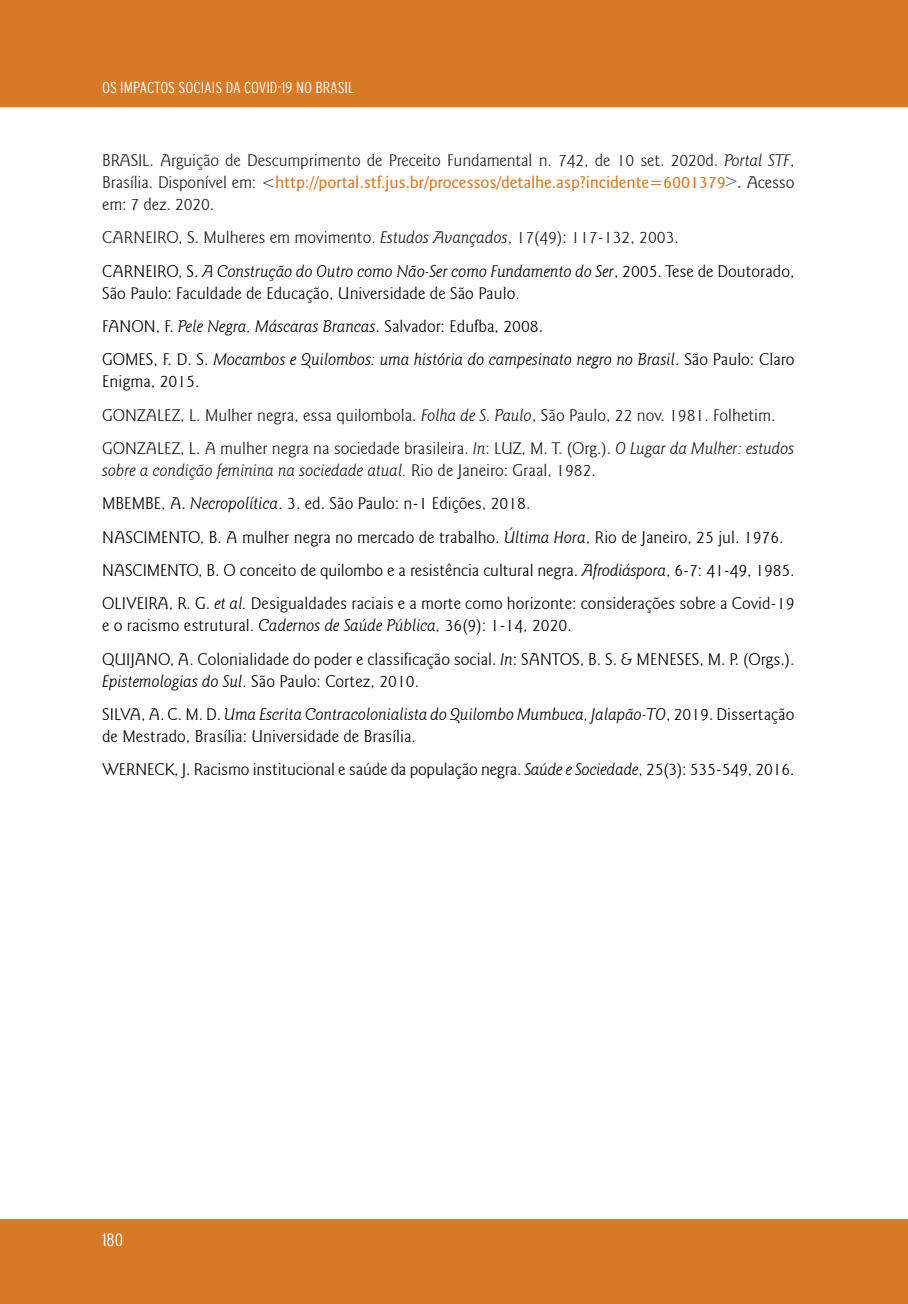
<style>
.page{position:relative;width:908px;height:1304px;background:#fff}
.page>*{position:absolute;margin:0;border:0;box-sizing:border-box;transform-origin:0 0}
.t1{font:300 condensed 18px "Interstate";color:#fff}
.referencias{font:300 17px/22px "Goudy Sans IT Cby BT";color:#000}
.referencias-2{font:300 17px/22px "Goudy Sans IT Cby BT";color:#000001}
.referencias-3{font:300 17px/22px "Goudy Sans IT Cby BT";color:#191a1e}
.referencias-4{font:300 17px/22px "Goudy Sans IT Cby BT";letter-spacing:-.01em;color:#231f20;text-align:justify}
.referencias-5{font:italic 300 17px/22px "Goudy Sans IT Cby BT";color:#000}
.t2{font:300 condensed 16px "Interstate";color:#fff}
.s1{font-style:italic}
.s2{color:#191a1e}
.s3{font-weight:500;color:#d87928}
.s4{font-family:"Times New Roman";font-weight:400;font-size:20px;color:#335ba9}
.s5{color:#000}
.s6{font-style:normal}
</style>
<div class="page">
<div style="left:0;top:1219px;width:907px;height:85px;background:#d87928"></div>
<div style="left:0;top:0;width:907px;height:107px;background:#d87928"></div>
<p class="t2" style="left:102px;top:78px;width:254px">OS IMPACTOS SOCIAIS DA COVID-19 NO BRASIL</p>
<p class="referencias-4" style="left:102px;top:149px;width:693px">BRASIL. Arguição de Descumprimento de Preceito Fundamental n. 742, de 10 set. 2020d. <span class="s1">Portal STF</span>, Brasília. Disponível em: <span class="s2">&lt;</span><span class="s3">http://portal.stf.jus.br/processos/detalhe.asp?incidente=6001379</span><span class="s4">&gt;.</span> <span class="s2">Acesso em: 7 dez. 2020.</span></p>
<p class="referencias-3" style="left:102px;top:227px;width:578px">CARNEIRO, S. Mulheres em movimento. <span class="s1">Estudos Avançados</span>, 17(49): 117-132, 2003.</p>
<p class="referencias" style="left:102px;top:260px;width:693px">CARNEIRO, S. <span class="s1">A Construção do Outro como Não-Ser como Fundamento do Ser</span>, 2005. Tese de Doutorado,<br>São Paulo: Faculdade de Educação, Universidade de São Paulo.</p>
<p class="referencias-2" style="left:102px;top:315px;width:442px">FANON, F. <span class="s1">Pele Negra, Máscaras Brancas</span>. Salvador: Edufba, 2008<span class="s5">.</span></p>
<p class="referencias-5" style="left:102px;top:349px;width:693px"><span class="s6">GOMES, F. D. S.</span> Mocambos e Quilombos: uma história do campesinato negro no Brasil<span class="s6">. São Paulo: Claro<br>Enigma, 2015.</span></p>
<p class="referencias-3" style="left:102px;top:404px;width:674px">GONZALEZ, L. Mulher negra, essa quilombola. <span class="s1">Folha de S. Paulo</span>, São Paulo, 22 nov. 1981. Folhetim.</p>
<p class="referencias-3" style="left:102px;top:437px;width:693px">GONZALEZ, L. A mulher negra na sociedade brasileira. <span class="s1">In</span>: LUZ, M. T. (Org.). <span class="s1">O Lugar da Mulher: estudos sobre a condição feminina na sociedade atual.</span> Rio de Janeiro: Graal, 1982.</p>
<p class="referencias-2" style="left:102px;top:493px;width:429px">MBEMBE, A. <span class="s1">Necropolítica</span>. 3. ed. São Paulo: n-1 Edições, 2018.</p>
<p class="referencias-2" style="left:102px;top:526px;width:682px">NASCIMENTO, B. A mulher negra no mercado de trabalho. <span class="s1">Última Hora</span>, Rio de Janeiro, 25 jul. 1976.</p>
<p class="referencias" style="left:102px;top:559px;width:693px">NASCIMENTO, B. O conceito de quilombo e a resistência cultural negra. <span class="s1">Afrodiáspora</span>, 6-7: 41-49, 1985.</p>
<p class="referencias-2" style="left:102px;top:593px;width:693px">OLIVEIRA, R. G. <span class="s1">et al.</span> Desigualdades raciais e a morte como horizonte: considerações sobre a Covid-19 e o racismo estrutural. <span class="s1">Cadernos de Saúde Pública,</span> 36(9): 1-14, 2020.</p>
<p class="referencias" style="left:102px;top:648px;width:693px">QUIJANO, A. Colonialidade do poder e classificação social. <span class="s1">In</span>: SANTOS, B. S. &amp; MENESES, M. P. (Orgs.).<br><span class="s1">Epistemologias do Sul</span>. São Paulo: Cortez, 2010.</p>
<p class="referencias" style="left:102px;top:703px;width:693px">SILVA, A. C. M. D. <span class="s1">Uma Escrita Contracolonialista do Quilombo Mumbuca, Jalapão-TO</span>, 2019. Dissertação de Mestrado, Brasília: Universidade de Brasília.</p>
<p class="referencias-2" style="left:102px;top:759px;width:693px">WERNECK, J. Racismo institucional e saúde da população negra. <span class="s1">Saúde e Sociedade</span>, 25(3): 535-549, 2016.</p>
<p class="t1" style="left:102px;top:1230px;width:22px">180</p>
</div>
